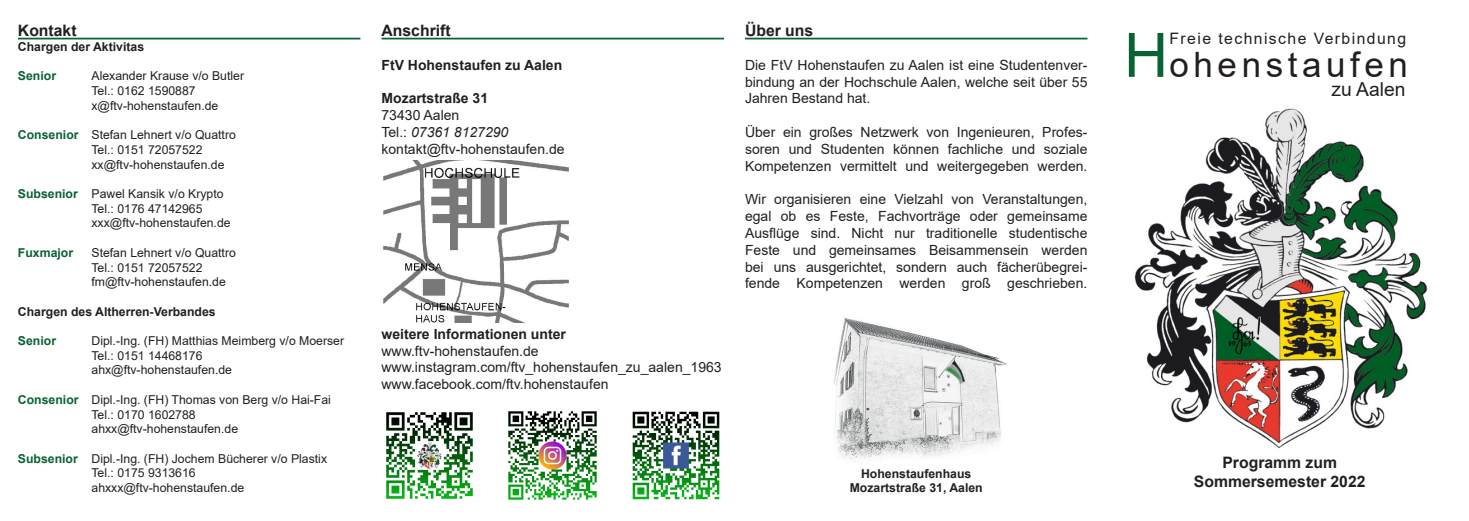
<style>
.page{position:relative;width:1469px;height:521px;background:#fff}
.page>*{position:absolute;margin:0;border:0;box-sizing:border-box;transform-origin:0 0}
.t1{font:61.25px "Arial";color:#096233}
.t2{font:35px "Arial";letter-spacing:.13em;color:#231f20}
.t3{font:19.25px "Arial";color:#231f20}
.t4{font:700 15.75px "Arial";color:#231f20}
.t5{font:15.75px "Arial";letter-spacing:.09em;color:#231f20}
.t6{font:14px/16.8px "Arial";color:#231f20;text-align:justify}
.t7{font:700 14px "Arial";color:#231f20}
.t8{font:italic 14px "Arial";color:#231f20}
.t9{font:12.25px "Arial";color:#231f20}
.t10{font:700 12.25px "Arial";color:#231f20}
.t11{font:700 12.25px "Arial";color:#096233}
.s1{font-weight:700;color:#096233}
.s2{font-style:normal}
</style>
<div class="page">
<hr style="left:18px;top:38px;width:342px;height:1px;background:#096233">
<hr style="left:381px;top:38px;width:343px;height:1px;background:#096233">
<hr style="left:745px;top:38px;width:342px;height:1px;background:#096233">
<img style="left:833px;top:317px;width:174px;height:145px">
<img style="left:1134px;top:108px;width:294px;height:341px">
<img style="left:383px;top:161px;width:186px;height:161px">
<img style="left:386px;top:412px;width:87px;height:87px">
<img style="left:508px;top:411px;width:89px;height:89px">
<img style="left:632px;top:411px;width:88px;height:89px">
<p class="t4" style="left:18px;top:20px;width:60px">Kontakt</p>
<p class="t10" style="left:18px;top:38px;width:128px">Chargen der Aktivitas</p>
<p class="t11" style="left:18px;top:67px;width:40px">Senior</p>
<p class="t9" style="left:91px;top:68px;width:154px">Alexander Krause v/o Butler</p>
<p class="t9" style="left:91px;top:82px;width:106px">Tel.: 0162 1590887</p>
<p class="t9" style="left:91px;top:97px;width:128px">x@ftv-hohenstaufen.de</p>
<p class="t9" style="left:18px;top:126px;width:219px"><span class="s1">Consenior</span> Stefan Lehnert v/o Quattro</p>
<p class="t9" style="left:91px;top:141px;width:113px">Tel.: 0151 72057522</p>
<p class="t9" style="left:91px;top:156px;width:134px">xx@ftv-hohenstaufen.de</p>
<p class="t9" style="left:18px;top:185px;width:207px"><span class="s1">Subsenior</span> Pawel Kansik v/o Krypto</p>
<p class="t9" style="left:91px;top:200px;width:113px">Tel.: 0176 47142965</p>
<p class="t9" style="left:91px;top:215px;width:141px">xxx@ftv-hohenstaufen.de</p>
<p class="t11" style="left:18px;top:244px;width:57px">Fuxmajor</p>
<p class="t9" style="left:91px;top:244px;width:146px">Stefan Lehnert v/o Quattro</p>
<p class="t9" style="left:91px;top:259px;width:113px">Tel.: 0151 72057522</p>
<p class="t9" style="left:91px;top:273px;width:136px">fm@ftv-hohenstaufen.de</p>
<p class="t10" style="left:18px;top:303px;width:199px">Chargen des Altherren-Verbandes</p>
<p class="t11" style="left:18px;top:332px;width:40px">Senior</p>
<p class="t9" style="left:91px;top:332px;width:254px">Dipl.-Ing. (FH) Matthias Meimberg v/o Moerser</p>
<p class="t9" style="left:91px;top:347px;width:113px">Tel.: 0151 14468176</p>
<p class="t9" style="left:91px;top:362px;width:142px">ahx@ftv-hohenstaufen.de</p>
<p class="t9" style="left:18px;top:391px;width:314px"><span class="s1">Consenior</span> Dipl.-Ing. (FH) Thomas von Berg v/o Hai-Fai</p>
<p class="t9" style="left:91px;top:406px;width:106px">Tel.: 0170 1602788</p>
<p class="t9" style="left:91px;top:420px;width:148px">ahxx@ftv-hohenstaufen.de</p>
<p class="t9" style="left:18px;top:450px;width:311px"><span class="s1">Subsenior</span> Dipl.-Ing. (FH) Jochem Bücherer v/o Plastix</p>
<p class="t9" style="left:91px;top:465px;width:106px">Tel.: 0175 9313616</p>
<p class="t9" style="left:91px;top:479px;width:154px">ahxxx@ftv-hohenstaufen.de</p>
<p class="t4" style="left:381px;top:20px;width:71px">Anschrift</p>
<p class="t7" style="left:381px;top:55px;width:182px">FtV Hohenstaufen zu Aalen</p>
<p class="t7" style="left:381px;top:89px;width:108px">Mozartstraße 31</p>
<p class="t6" style="left:381px;top:107px;width:79px">73430 Aalen</p>
<p class="t8" style="left:381px;top:123px;width:128px"><span class="s2">Tel.:</span> 07361 8127290</p>
<p class="t6" style="left:381px;top:140px;width:185px">kontakt@ftv-hohenstaufen.de</p>
<p class="t7" style="left:381px;top:324px;width:186px">weitere Informationen unter</p>
<p class="t6" style="left:381px;top:342px;width:159px">www.ftv-hohenstaufen.de</p>
<p class="t6" style="left:381px;top:359px;width:342px">www.instagram.com/ftv_hohenstaufen_zu_aalen_1963</p>
<p class="t6" style="left:381px;top:376px;width:228px">www.facebook.com/ftv.hohenstaufen</p>
<p class="t4" style="left:745px;top:20px;width:70px">Über uns</p>
<p class="t6" style="left:745px;top:56px;width:344px">Die FtV Hohenstaufen zu Aalen ist eine Studentenver&shy;bindung an der Hochschule Aalen, welche seit über 55<br>Jahren Bestand hat.</p>
<p class="t6" style="left:745px;top:124px;width:344px">Über ein großes Netzwerk von Ingenieuren, Profes&shy;soren und Studenten können fachliche und soziale</p>
<p class="t6" style="left:745px;top:157px;width:344px">Kompetenzen vermittelt und weitergegeben werden.</p>
<p class="t6" style="left:745px;top:191px;width:344px">Wir organisieren eine Vielzahl von Veranstaltungen, egal ob es Feste, Fachvorträge oder gemeinsame Ausflüge sind. Nicht nur traditionelle studentische Feste und gemeinsames Beisammensein werden bei uns ausgerichtet, sondern auch fächerübegrei&shy;fende Kompetenzen werden groß geschrieben.</p>
<p class="t10" style="left:861px;top:465px;width:112px">Hohenstaufenhaus</p>
<p class="t10" style="left:849px;top:479px;width:134px">Mozartstraße 31, Aalen</p>
<p class="t5" style="left:1169px;top:27px;width:238px">Freie technische Verbindung</p>
<p class="t3" style="left:1331px;top:76px;width:75px">zu Aalen</p>
<p class="t1" style="left:1123px;top:13px;width:46px">H</p>
<p class="t2" style="left:1169px;top:40px;width:240px">ohenstaufen</p>
<p class="t4" style="left:1222px;top:451px;width:116px">Programm zum</p>
<p class="t4" style="left:1193px;top:470px;width:173px">Sommersemester 2022</p>
</div>
